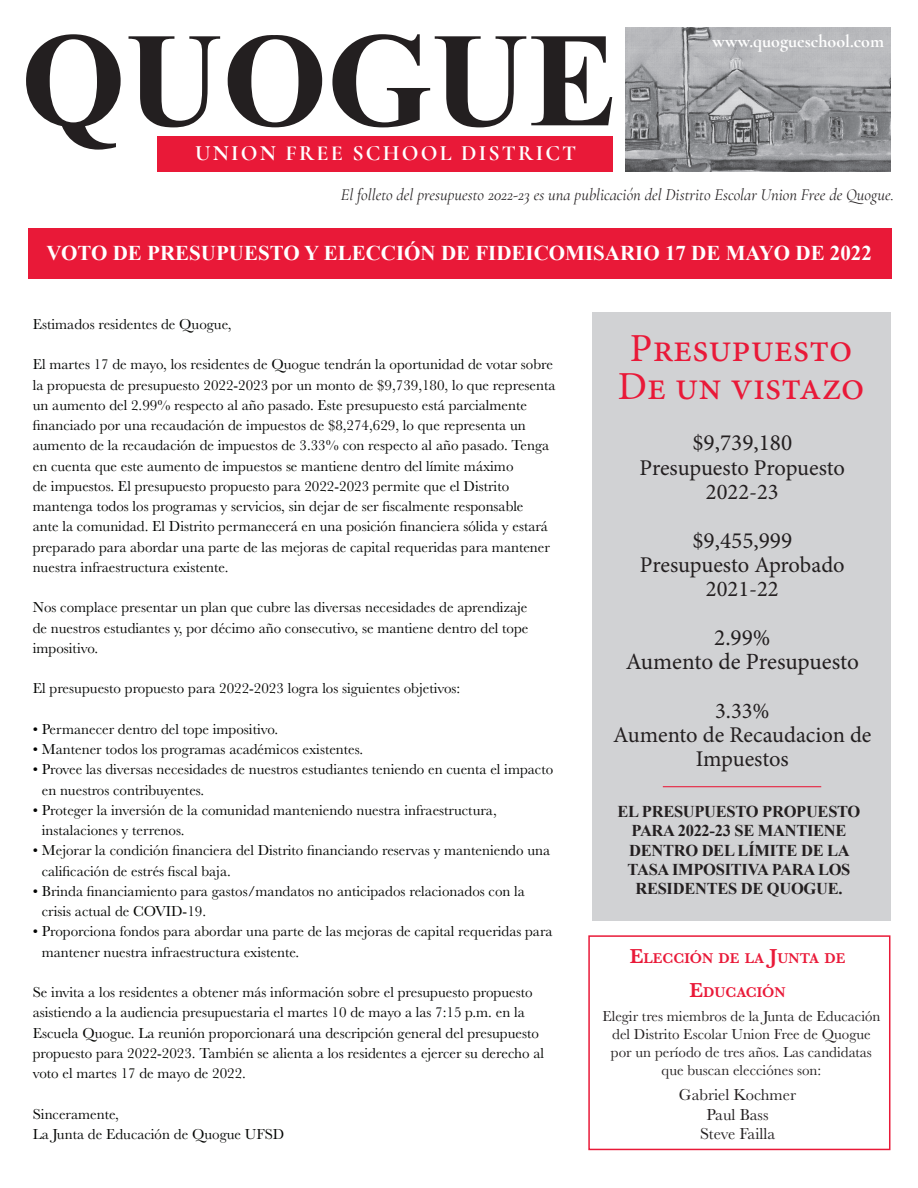
<style>
.page{position:relative;width:918px;height:1188px;background:#fff}
.page>*{position:absolute;margin:0;border:0;box-sizing:border-box;transform-origin:0 0}
.t1{font:700 134.4px "Times New Roman";color:#231f20}
.t2{font:39.75px/38.7px "Minion Pro";color:#e91938;text-align:center}
.t3{font:23.25px/24.3px "Minion Pro";color:#231f20;text-align:center}
.t4{font:22.5px/24.3px "Minion Pro";color:#231f20;text-align:center}
.t5{font:700 21.9px "Cormorant";letter-spacing:.1em;color:#fff}
.t6{font:700 21px "Times New Roman";color:#fff}
.t7{font:700 18px "Cormorant";color:#fff}
.t8{font:700 16.5px/19.2px "Times New Roman";letter-spacing:-.02em;color:#231f20;text-align:center}
.t9{font:italic 16.5px "Cormorant";color:#231f20}
.t10{font:16.5px/19.8px "Baskerville";color:#231f20;text-align:center}
.t11{font:15px/20.2px "Baskerville";color:#040503}
.t12{font:15px/18px "Baskerville";color:#231f20;text-align:center}
.t13{font:600 14.7px "Baskerville";color:#e91938}
.s1{font-size:21px}
</style>
<div class="page">
<div style="left:588px;top:935px;width:302px;height:215px;border:2px solid #e91938"></div>
<div style="left:592px;top:313px;width:299px;height:608px;background:#d1d2d4"></div>
<hr style="left:663px;top:786px;width:158px;height:1px;background:#e91938">
<div style="left:157px;top:136px;width:455px;height:36px;background:#e91938"></div>
<div style="left:28px;top:229px;width:864px;height:50px;background:#e91938"></div>
<img style="left:625px;top:27px;width:266px;height:145px">
<h1 class="t1" style="left:21px;top:-13px;width:599px">QUOGUE</h1>
<h3 class="t5" style="left:195px;top:139px;width:383px">UNION FREE SCHOOL DISTRICT</h3>
<p class="t7" style="left:712px;top:30px;width:173px">www.quogueschool.com</p>
<p class="t9" style="left:341px;top:185px;width:555px">El folleto del presupuesto 2022-23 es una publicación del Distrito Escolar Union Free de Quogue.</p>
<h3 class="t6" style="left:46px;top:239px;width:827px">VOTO DE PRESUPUESTO Y ELECCIÓN DE FIDEICOMISARIO 17 DE MAYO DE 2022</h3>
<p class="t11" style="left:33px;top:314px;width:200px">Estimados residentes de Quogue,</p>
<p class="t11" style="left:33px;top:355px;width:524px">El martes 17 de mayo, los residentes de Quogue tendrán la oportunidad de votar sobre la propuesta de presupuesto 2022-2023 por un monto de $9,739,180, lo que representa un aumento del 2.99% respecto al año pasado. Este presupuesto está parcialmente financiado por una recaudación de impuestos de $8,274,629, lo que representa un aumento de la recaudación de impuestos de 3.33% con respecto al año pasado. Tenga en cuenta que este aumento de impuestos se mantiene dentro del límite máximo<br>de impuestos. El presupuesto propuesto para 2022-2023 permite que el Distrito mantenga todos los programas y servicios, sin dejar de ser fiscalmente responsable<br>ante la comunidad. El Distrito permanecerá en una posición financiera sólida y estará preparado para abordar una parte de las mejoras de capital requeridas para mantener nuestra infraestructura existente.</p>
<p class="t11" style="left:33px;top:598px;width:497px;text-align:justify">Nos complace presentar un plan que cubre las diversas necesidades de aprendizaje de nuestros estudiantes y, por décimo año consecutivo, se mantiene dentro del tope impositivo.</p>
<p class="t11" style="left:33px;top:679px;width:429px">El presupuesto propuesto para 2022-2023 logra los siguientes objetivos:</p>
<p class="t11" style="left:33px;top:719px;width:247px">• Permanecer dentro del tope impositivo.</p>
<p class="t11" style="left:33px;top:739px;width:332px">• Mantener todos los programas académicos existentes.</p>
<p class="t11" style="left:42px;top:760px;width:513px;text-indent:-9px">• Provee las diversas necesidades de nuestros estudiantes teniendo en cuenta el impacto en nuestros contribuyentes.</p>
<p class="t11" style="left:42px;top:800px;width:456px;text-indent:-9px">• Proteger la inversión de la comunidad manteniendo nuestra infraestructura, instalaciones y terrenos.</p>
<p class="t11" style="left:42px;top:841px;width:510px;text-indent:-9px">• Mejorar la condición financiera del Distrito financiando reservas y manteniendo una calificación de estrés fiscal baja.</p>
<p class="t11" style="left:42px;top:881px;width:485px;text-indent:-9px">• Brinda financiamiento para gastos/mandatos no anticipados relacionados con la crisis actual de COVID-19.</p>
<p class="t11" style="left:42px;top:922px;width:512px;text-indent:-9px">• Proporciona fondos para abordar una parte de las mejoras de capital requeridas para mantener nuestra infraestructura existente.</p>
<p class="t11" style="left:33px;top:982px;width:513px">Se invita a los residentes a obtener más información sobre el presupuesto propuesto asistiendo a la audiencia presupuestaria el martes 10 de mayo a las 7:15 p.m. en la Escuela Quogue. La reunión proporcionará una descripción general del presupuesto propuesto para 2022-2023. También se alienta a los residentes a ejercer su derecho al voto el martes 17 de mayo de 2022.</p>
<p class="t11" style="left:33px;top:1104px;width:253px">Sinceramente,<br>La Junta de Educación de Quogue UFSD</p>
<h2 class="t2" style="left:618px;top:329px;width:248px">Presupuesto<br>De un vistazo</h2>
<h3 class="t3" style="left:692px;top:431px;width:101px">$9,739,180</h3>
<h3 class="t4" style="left:640px;top:455px;width:207px">Presupuesto Propuesto<br>2022-23</h3>
<h3 class="t3" style="left:692px;top:528px;width:101px">$9,455,999</h3>
<h3 class="t4" style="left:640px;top:553px;width:206px">Presupuesto Aprobado<br>2021-22</h3>
<h3 class="t3" style="left:626px;top:625px;width:235px">2.99%<br>Aumento de Presupuesto</h3>
<h3 class="t4" style="left:613px;top:698px;width:260px">3.33%<br>Aumento de Recaudacion de<br>Impuestos</h3>
<p class="t8" style="left:618px;top:802px;width:244px">EL PRESUPUESTO PROPUESTO<br>PARA 2022-23 SE MANTIENE<br>DENTRO DEL LÍMITE DE LA<br>TASA IMPOSITIVA PARA LOS<br>RESIDENTES DE QUOGUE.</p>
<p class="t13" style="left:630px;top:948px;width:216px"><span class="s1">E</span>LECCIÓN DE LA <span class="s1">J</span>UNTA DE</p>
<p class="t13" style="left:689px;top:982px;width:98px"><span class="s1">E</span>DUCACIÓN</p>
<p class="t12" style="left:602px;top:1007px;width:280px">Elegir tres miembros de la Junta de Educación del Distrito Escolar Union Free de Quogue por un período de tres años. Las candidatas que buscan elecciónes son:</p>
<p class="t10" style="left:679px;top:1085px;width:119px">Gabriel Kochmer<br>Paul Bass<br>Steve Failla</p>
</div>
